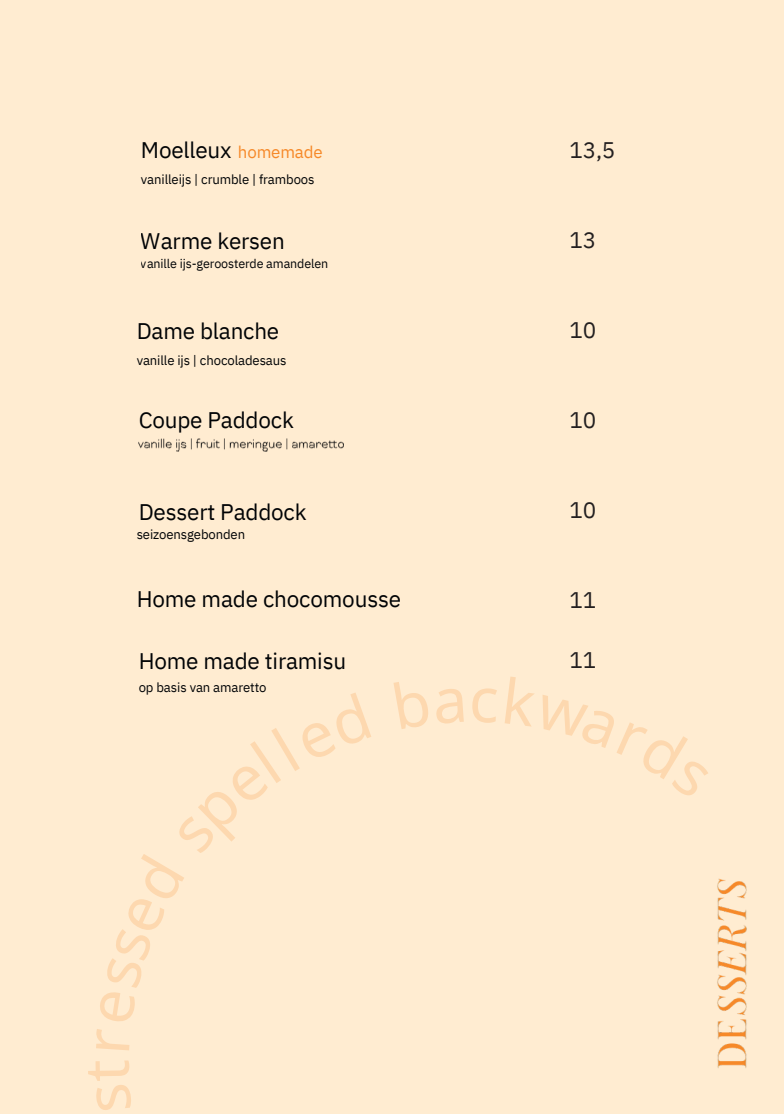
<style>
.page{position:relative;width:784px;height:1114px;background:#ffecd1}
.page>*{position:absolute;margin:0;border:0;box-sizing:border-box;transform-origin:0 0}
.t1{font:22.5px "IBM Plex Sans";letter-spacing:-.01em;color:#000305}
.t2{font:22.5px "IBM Plex Sans";letter-spacing:-.01em;color:#231f20}
.t3{font:17px "IBM Plex Sans";letter-spacing:-.01em;color:#f68929}
.t4{font:13px "IBM Plex Sans";letter-spacing:-.01em;color:#000305}
.t5{font:12.5px "IBM Plex Sans";letter-spacing:-.01em;color:#000305}
</style>
<div class="page">
<img style="left:139px;top:438px;width:204px;height:14px">
<img style="left:717px;top:878px;width:30px;height:190px">
<h1 class="t1" style="left:141px;top:135px;width:92px">Moelleux</h1>
<p class="t3" style="left:238px;top:140px;width:86px">homemade</p>
<h1 class="t2" style="left:569px;top:135px;width:48px">13,5</h1>
<h1 class="t4" style="left:141px;top:170px;width:175px">vanilleijs | crumble | framboos</h1>
<p class="t1" style="left:141px;top:226px;width:145px">Warme kersen</p>
<p class="t5" style="left:141px;top:255px;width:189px">vanille ijs-geroosterde amandelen</p>
<p class="t1" style="left:137px;top:316px;width:144px">Dame blanche</p>
<p class="t4" style="left:137px;top:351px;width:151px">vanille ijs | chocoladesaus</p>
<p class="t1" style="left:139px;top:405px;width:157px">Coupe Paddock</p>
<h1 class="t1" style="left:139px;top:497px;width:169px">Dessert Paddock</h1>
<p class="t4" style="left:137px;top:526px;width:110px">seizoensgebonden</p>
<p class="t1" style="left:137px;top:584px;width:266px">Home made chocomousse</p>
<p class="t1" style="left:139px;top:646px;width:209px">Home made tiramisu</p>
<p class="t4" style="left:139px;top:679px;width:129px">op basis van amaretto</p>
<h1 class="t2" style="left:569px;top:225px;width:28px">13</h1>
<p class="t2" style="left:569px;top:315px;width:28px">10</p>
<p class="t2" style="left:569px;top:405px;width:28px">10</p>
<p class="t2" style="left:569px;top:495px;width:28px">10</p>
<p class="t2" style="left:569px;top:585px;width:28px">11</p>
<p class="t2" style="left:569px;top:645px;width:28px">11</p>
</div>
